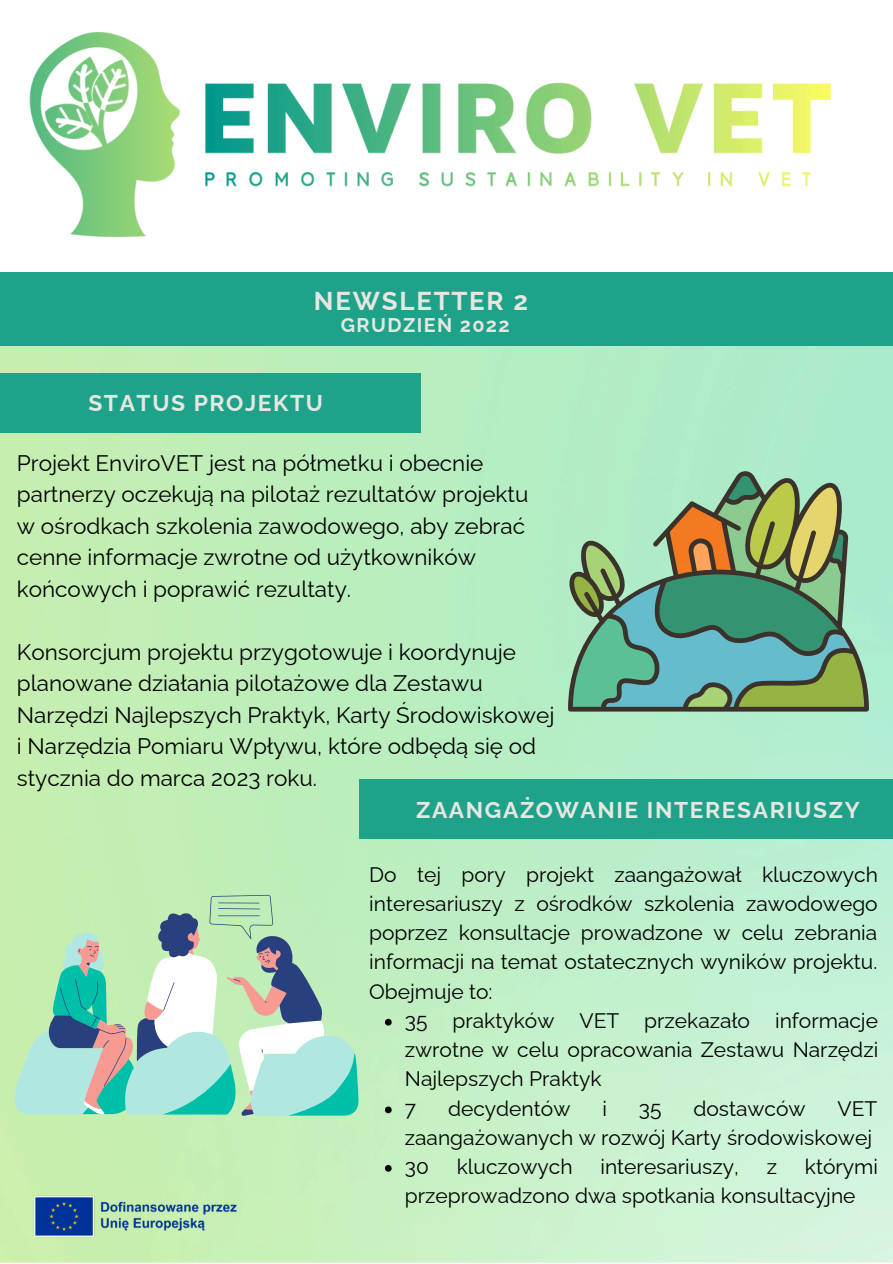
<style>
.page{position:relative;width:893px;height:1264px;background:#fff}
.page>*{position:absolute;margin:0;border:0;box-sizing:border-box;transform-origin:0 0}
.t1{font:700 25.8px "Raleway";letter-spacing:.07em;color:#e6e7e1}
.t2{font:700 22.8px "Raleway";letter-spacing:.07em;color:#e6e7e1}
.t3{font:22.5px/31.5px "Raleway";color:#000}
.t4{font:21px/29.2px "Raleway";color:#000}
.t5{font:700 19.8px "Raleway";letter-spacing:.07em;color:#e6e7e1}
</style>
<div class="page">
<img style="left:0;top:345px;width:892px;height:917px">
<div style="left:0;top:272px;width:892px;height:73px;background:#1ea38a"></div>
<img style="left:272px;top:82px;width:559px;height:105px">
<img style="left:29px;top:32px;width:243px;height:205px">
<div style="left:0;top:373px;width:420px;height:60px;background:#1ea38a"></div>
<div style="left:359px;top:779px;width:533px;height:60px;background:#1ea38a"></div>
<svg style="left:567px;top:471px;width:302px;height:240px;background:#7cac87"></svg>
<svg style="left:2px;top:930px;width:357px;height:185px;background:#c1ecba"></svg>
<svg style="left:325px;top:964px;width:34px;height:151px;background:#95e2c1"></svg>
<svg style="left:48px;top:895px;width:275px;height:221px;background:#a8d3be"></svg>
<svg style="left:385px;top:1018px;width:7px;height:7px"></svg>
<svg style="left:385px;top:1106px;width:7px;height:7px"></svg>
<svg style="left:385px;top:1165px;width:7px;height:6px"></svg>
<img style="left:33px;top:1194px;width:212px;height:45px">
<p class="t1" style="left:314px;top:285px;width:216px">NEWSLETTER 2</p>
<p class="t5" style="left:341px;top:313px;width:170px">GRUDZIEŃ 2022</p>
<p class="t2" style="left:88px;top:389px;width:236px">STATUS PROJEKTU</p>
<p class="t3" style="left:17px;top:447px;width:513px">Projekt EnviroVET jest na półmetku i obecnie partnerzy oczekują na pilotaż rezultatów projektu w ośrodkach szkolenia zawodowego, aby zebrać cenne informacje zwrotne od użytkowników końcowych i poprawić rezultaty.</p>
<p class="t3" style="left:17px;top:636px;width:539px">Konsorcjum projektu przygotowuje i koordynuje planowane działania pilotażowe dla Zestawu Narzędzi Najlepszych Praktyk, Karty Środowiskowej i Narzędzia Pomiaru Wpływu, które odbędą się od stycznia do marca 2023 roku.</p>
<p class="t2" style="left:416px;top:796px;width:445px">ZAANGAŻOWANIE INTERESARIUSZY</p>
<p class="t4" style="left:369px;top:859px;width:510px;text-align:justify">Do tej pory projekt zaangażował kluczowych interesariuszy z ośrodków szkolenia zawodowego poprzez konsultacje prowadzone w celu zebrania informacji na temat ostatecznych wyników projektu.<br>Obejmuje to:</p>
<p class="t4" style="left:405px;top:1005px;width:475px">35 praktyków VET przekazało informacje zwrotne w celu opracowania Zestawu Narzędzi<br>Najlepszych Praktyk<br>7</p>
<p class="t4" style="left:448px;top:1093px;width:124px">decydentów</p>
<p class="t4" style="left:602px;top:1093px;width:6px">i</p>
<p class="t4" style="left:639px;top:1093px;width:24px">35</p>
<p class="t4" style="left:693px;top:1093px;width:114px">dostawców</p>
<p class="t4" style="left:405px;top:1093px;width:474px;text-indent:432px">VET zaangażowanych w rozwój Karty środowiskowej<br>30</p>
<p class="t4" style="left:405px;top:1152px;width:475px;text-indent:400px">którymi przeprowadzono dwa spotkania konsultacyjne</p>
<p class="t4" style="left:457px;top:1152px;width:117px">kluczowych</p>
<p class="t4" style="left:600px;top:1152px;width:140px">interesariuszy,</p>
<p class="t4" style="left:766px;top:1152px;width:12px">z</p>
</div>
